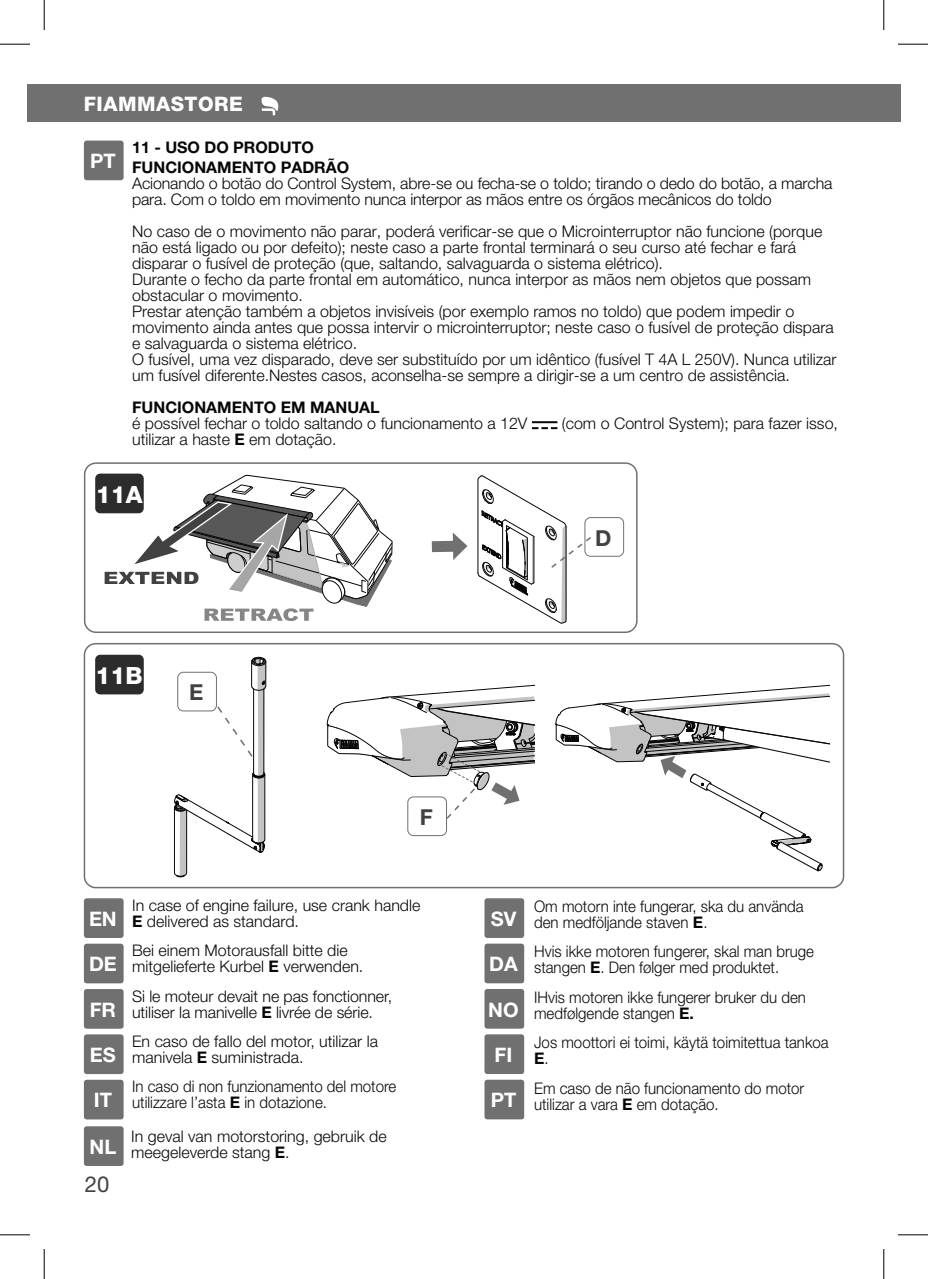
<style>
.page{position:relative;width:928px;height:1279px;background:#fff}
.page>*{position:absolute;margin:0;border:0;box-sizing:border-box;transform-origin:0 0}
.t1{font:800 23.8px "Helvetica Neue";color:#fff}
.t2{font:700 22px "Helvetica Neue";color:#414141}
.t3{font:22px "Helvetica Neue";color:#414141}
.t4{font:700 20px "Helvetica Neue";color:#fff}
.t5{font:800 20px "Helvetica Neue";letter-spacing:.025em;color:#fff}
.t6{font:300 16px/16px "Helvetica Neue";color:#070707}
.t7{font:300 16px/16px "Helvetica Neue";color:#070707;scale:.94 1}
.t8{font:700 16px/20px "Helvetica Neue";color:#070707}
.s1{font-weight:700}
</style>
<div class="page">
<div style="left:27px;top:84px;width:873px;height:37px;background:#707070"></div>
<svg style="left:105px;top:475px;width:141px;height:146px"></svg>
<svg style="left:246px;top:96px;width:259px;height:1024px"></svg>
<svg style="left:413px;top:96px;width:96px;height:541px"></svg>
<svg style="left:505px;top:532px;width:129px;height:588px"></svg>
<div style="left:84px;top:462px;width:553px;height:171px;border:2px solid #707070;border-radius:11px"></div>
<svg style="left:432px;top:532px;width:35px;height:28px"></svg>
<div style="left:585px;top:518px;width:38px;height:38px;background:#fff;border-radius:6px"></div>
<div style="left:584px;top:517px;width:40px;height:40px;border:1px solid #707070;border-radius:6px"></div>
<svg style="left:477px;top:474px;width:115px;height:150px"></svg>
<div style="left:84px;top:643px;width:760px;height:245px;border:2px solid #707070;border-radius:11px"></div>
<svg style="left:555px;top:682px;width:274px;height:189px"></svg>
<svg style="left:174px;top:657px;width:92px;height:220px"></svg>
<div style="left:408px;top:797px;width:38px;height:39px;background:#fff;border-radius:6px"></div>
<div style="left:407px;top:796px;width:40px;height:40px;border:1px solid #707070;border-radius:6px"></div>
<svg style="left:327px;top:675px;width:208px;height:145px"></svg>
<div style="left:84px;top:944px;width:40px;height:39px;background:#707070;border-radius:3px"></div>
<div style="left:84px;top:898px;width:40px;height:40px;background:#707070;border-radius:3px"></div>
<div style="left:84px;top:989px;width:40px;height:40px;background:#707070;border-radius:3px"></div>
<div style="left:84px;top:1034px;width:40px;height:40px;background:#707070;border-radius:3px"></div>
<div style="left:84px;top:1080px;width:40px;height:39px;background:#707070;border-radius:3px"></div>
<div style="left:84px;top:1126px;width:40px;height:40px;background:#707070;border-radius:3px"></div>
<div style="left:484px;top:898px;width:40px;height:40px;background:#707070;border-radius:3px"></div>
<div style="left:484px;top:944px;width:40px;height:39px;background:#707070;border-radius:3px"></div>
<div style="left:484px;top:989px;width:40px;height:40px;background:#707070;border-radius:3px"></div>
<div style="left:484px;top:1034px;width:40px;height:40px;background:#707070;border-radius:3px"></div>
<div style="left:484px;top:1080px;width:40px;height:39px;background:#707070;border-radius:3px"></div>
<div style="left:178px;top:672px;width:38px;height:39px;background:#fff;border-radius:6px"></div>
<div style="left:177px;top:672px;width:40px;height:39px;border:1px solid #707070;border-radius:6px"></div>
<div style="left:95px;top:474px;width:49px;height:39px;background:#2c2c2c;border-radius:5px"></div>
<div style="left:84px;top:141px;width:40px;height:39px;background:#707070;border-radius:3px"></div>
<hr style="left:532px;top:421px;width:25px;height:2px;background:#070707">
<svg style="left:532px;top:427px;width:25px;height:2px"></svg>
<div style="left:95px;top:655px;width:49px;height:39px;background:#2c2c2c;border-radius:5px"></div>
<hr style="left:0;top:44px;width:30px;height:1px;background:#000">
<hr style="left:897px;top:44px;width:30px;height:1px;background:#000">
<hr style="left:0;top:1234px;width:30px;height:1px;background:#000">
<hr style="left:897px;top:1234px;width:30px;height:1px;background:#000">
<hr style="left:44px;top:0;width:1px;height:30px;background:#000">
<hr style="left:44px;top:1249px;width:1px;height:30px;background:#000">
<hr style="left:883px;top:0;width:1px;height:30px;background:#000">
<hr style="left:883px;top:1249px;width:1px;height:30px;background:#000">
<p class="t5" style="left:84px;top:92px;width:160px">FIAMMASTORE</p>
<p class="t4" style="left:90px;top:149px;width:27px">PT</p>
<p class="t8" style="left:132px;top:137px;width:218px">11 - USO DO PRODUTO<br>FUNCIONAMENTO PADRÃO</p>
<p class="t6" style="left:132px;top:175px;width:701px">Acionando o botão do Control System, abre-se ou fecha-se o toldo; tirando o dedo do botão, a marcha para. Com o toldo em movimento nunca interpor as mãos entre os órgãos mecânicos do toldo</p>
<p class="t6" style="left:132px;top:223px;width:705px">No caso de o movimento não parar, poderá verificar-se que o Microinterruptor não funcione (porque não está ligado ou por defeito); neste caso a parte frontal terminará o seu curso até fechar e fará disparar o fusível de proteção (que, saltando, salvaguarda o sistema elétrico).<br>Durante o fecho da parte frontal em automático, nunca interpor as mãos nem objetos que possam obstacular o movimento.<br>Prestar atenção também a objetos invisíveis (por exemplo ramos no toldo) que podem impedir o movimento ainda antes que possa intervir o microinterruptor; neste caso o fusível de proteção dispara e salvaguarda o sistema elétrico.<br>O fusível, uma vez disparado, deve ser substituído por um idêntico (fusível T 4A L 250V). Nunca utilizar um fusível diferente.Nestes casos, aconselha-se sempre a dirigir-se a um centro de assistência.</p>
<p class="t8" style="left:132px;top:397px;width:249px">FUNCIONAMENTO EM MANUAL</p>
<p class="t6" style="left:132px;top:415px;width:397px">é possível fechar o toldo saltando o funcionamento a 12V</p>
<p class="t6" style="left:562px;top:415px;width:277px">(com o Control System); para fazer isso,</p>
<p class="t6" style="left:132px;top:431px;width:206px">utilizar a haste <span class="s1">E</span> em dotação.</p>
<h1 class="t1" style="left:96px;top:480px;width:48px">11A</h1>
<h1 class="t1" style="left:96px;top:661px;width:49px">11B</h1>
<h2 class="t2" style="left:189px;top:679px;width:16px">E</h2>
<h2 class="t2" style="left:420px;top:803px;width:15px">F</h2>
<p class="t4" style="left:89px;top:906px;width:29px">EN</p>
<p class="t4" style="left:89px;top:952px;width:29px">DE</p>
<p class="t4" style="left:90px;top:997px;width:28px">FR</p>
<p class="t4" style="left:90px;top:1042px;width:27px">ES</p>
<p class="t4" style="left:94px;top:1088px;width:20px">IT</p>
<p class="t4" style="left:90px;top:1134px;width:28px">NL</p>
<h2 class="t3" style="left:85px;top:1171px;width:26px">20</h2>
<p class="t6" style="left:132px;top:897px;width:290px">In case of engine failure, use crank handle<br><span class="s1">E</span> delivered as standard.</p>
<p class="t6" style="left:132px;top:942px;width:233px">Bei einem Motorausfall bitte die mitgelieferte Kurbel <span class="s1">E</span> verwenden.</p>
<p class="t6" style="left:132px;top:988px;width:261px">Si le moteur devait ne pas fonctionner, utiliser la manivelle <span class="s1">E</span> livrée de série.</p>
<p class="t6" style="left:132px;top:1033px;width:247px">En caso de fallo del motor, utilizar la manivela <span class="s1">E</span> suministrada.</p>
<p class="t7" style="left:132px;top:1078px;width:282px">In caso di non funzionamento del motore utilizzare l’asta <span class="s1">E</span> in dotazione.</p>
<p class="t6" style="left:131px;top:1127px;width:257px">In geval van motorstoring, gebruik de meegeleverde stang <span class="s1">E</span>.</p>
<h2 class="t2" style="left:595px;top:524px;width:18px">D</h2>
<p class="t4" style="left:490px;top:906px;width:27px">SV</p>
<p class="t4" style="left:489px;top:952px;width:30px">DA</p>
<p class="t4" style="left:488px;top:997px;width:32px">NO</p>
<p class="t4" style="left:494px;top:1042px;width:19px">FI</p>
<p class="t4" style="left:490px;top:1088px;width:27px">PT</p>
<p class="t7" style="left:534px;top:898px;width:288px">Om motorn inte fungerar, ska du använda den medföljande staven <span class="s1">E</span>.</p>
<p class="t7" style="left:534px;top:943px;width:299px">Hvis ikke motoren fungerer, skal man bruge stangen <span class="s1">E</span>. Den følger med produktet.</p>
<p class="t7" style="left:534px;top:989px;width:290px">IHvis motoren ikke fungerer bruker du den medfølgende stangen <span class="s1">E.</span></p>
<p class="t7" style="left:534px;top:1034px;width:315px">Jos moottori ei toimi, käytä toimitettua tankoa<br><span class="s1">E</span>.</p>
<p class="t7" style="left:534px;top:1079px;width:289px">Em caso de não funcionamento do motor utilizar a vara <span class="s1">E</span> em dotação.</p>
</div>
